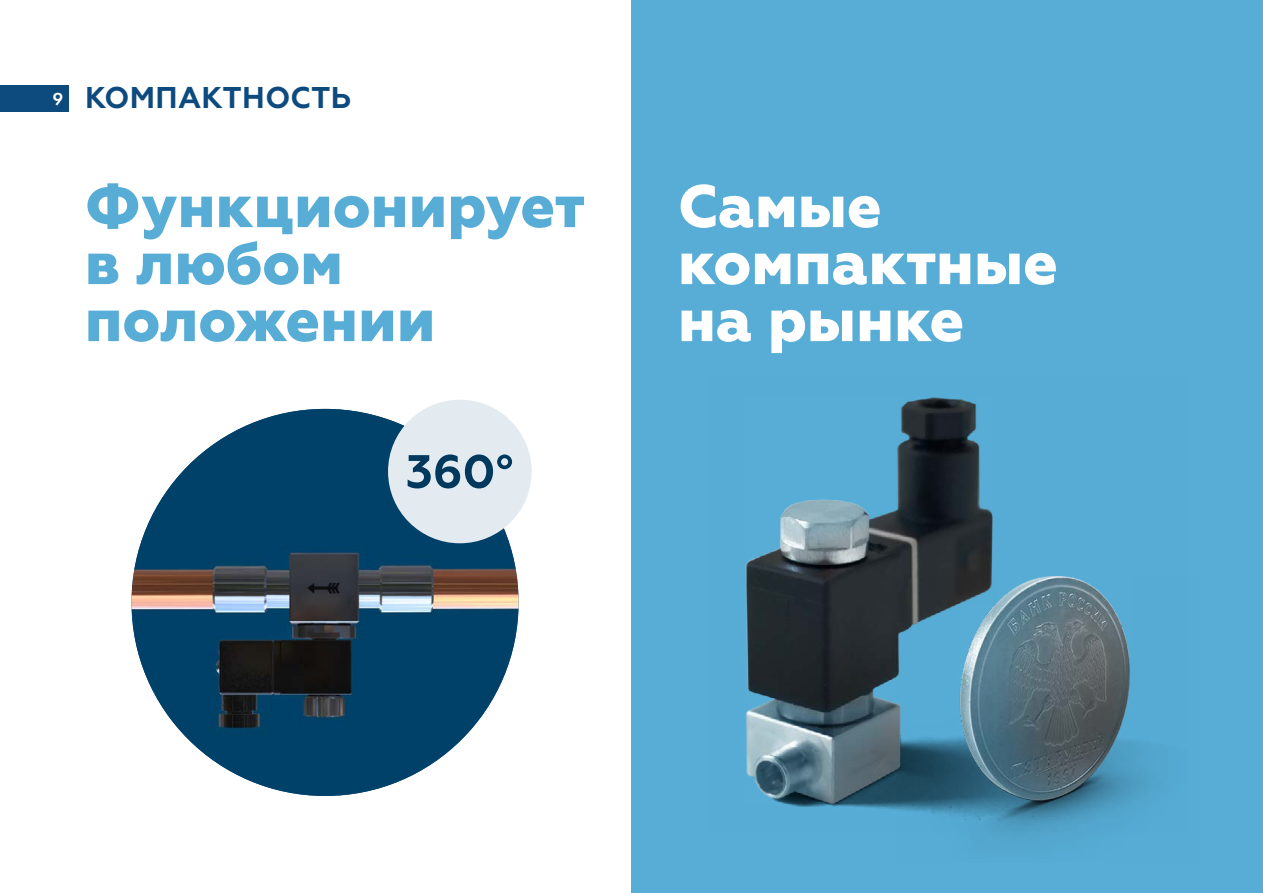
<style>
.page{position:relative;width:1263px;height:893px;background:#fff}
.page>*{position:absolute;margin:0;border:0;box-sizing:border-box;transform-origin:0 0}
.t1{font:800 60px/57px "Geometria";color:#57add6}
.t2{font:800 60px/57px "Geometria";color:#fff}
.t3{font:700 30px "Geometria";letter-spacing:.01em;color:#0d4a7d}
.s1{font-family:"Futura Demi C";font-weight:400;font-size:18px;color:#fff}
</style>
<div class="page">
<div style="left:631px;top:0;width:632px;height:893px;background:#57add6"></div>
<div style="left:0;top:85px;width:68px;height:26px;background:#0d4a7d"></div>
<img style="left:131px;top:409px;width:388px;height:387px;border-radius:194px">
<div style="left:388px;top:400px;width:144px;height:143px;background:#e3ebf0;border-radius:50%"></div>
<img style="left:745px;top:397px;width:248px;height:412px">
<img style="left:897px;top:576px;width:263px;height:263px">
<svg style="left:408px;top:454px;width:104px;height:34px"></svg>
<p class="t3" style="left:53px;top:80px;width:300px"><span class="s1">9</span> КОМПАКТНОСТЬ</p>
<p class="t1" style="left:85px;top:179px;width:501px">Функционирует в любом положении</p>
<p class="t2" style="left:678px;top:179px;width:381px">Самые компактные на рынке</p>
</div>
